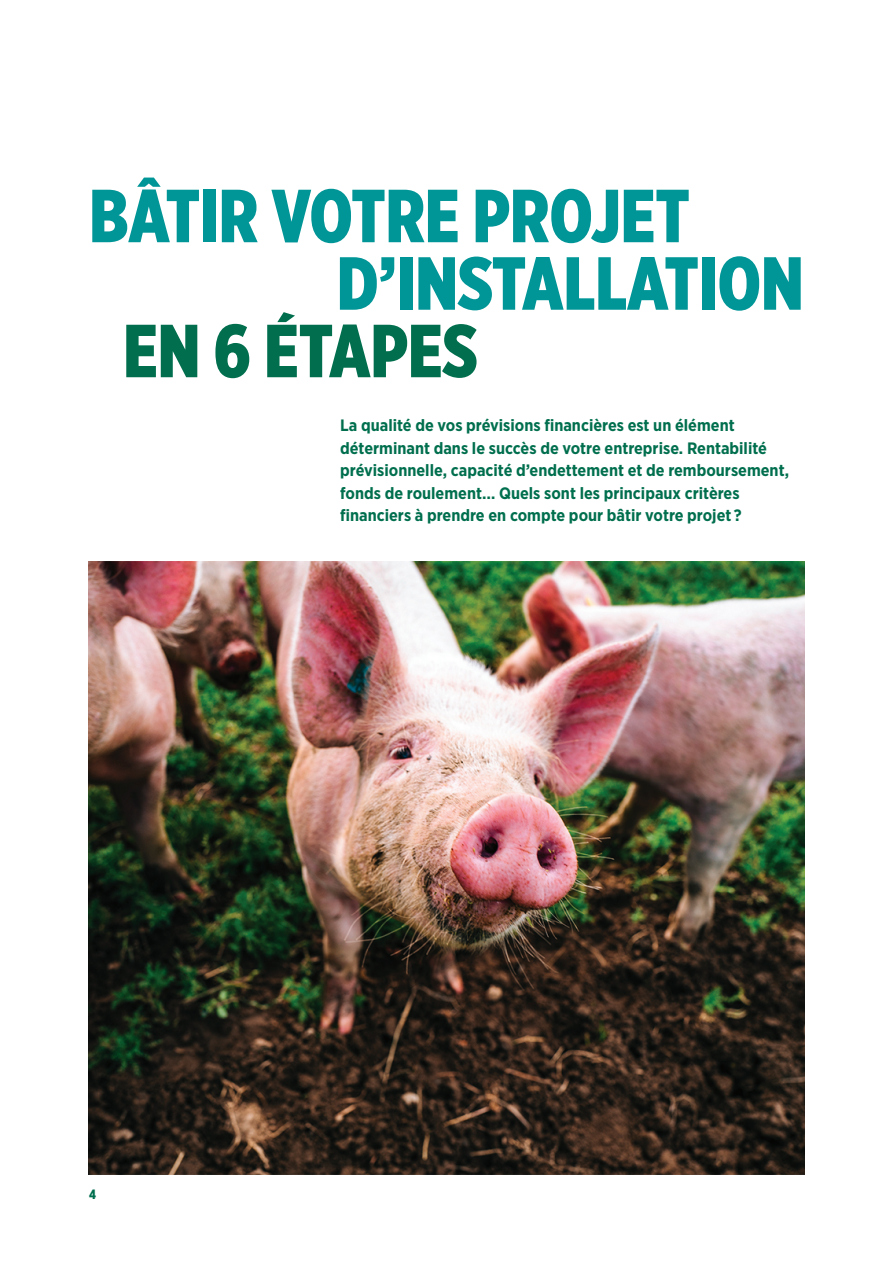
<style>
.page{position:relative;width:893px;height:1263px;background:#fff}
.page>*{position:absolute;margin:0;border:0;box-sizing:border-box;transform-origin:0 0}
.t1{font:900 75px "Gotham X Narrow";color:#009597}
.t2{font:900 75px "Gotham X Narrow";color:#016f4e}
.t3{font:700 16.5px/22.5px "Gotham Narrow";color:#016f4e}
.t4{font:900 13.5px "Gotham X Narrow";color:#016f4e}
</style>
<div class="page">
<img style="left:89px;top:562px;width:715px;height:612px">
<p class="t1" style="left:89px;top:169px;width:602px">BÂTIR VOTRE PROJET</p>
<p class="t1" style="left:337px;top:236px;width:468px">D’INSTALLATION</p>
<p class="t2" style="left:123px;top:304px;width:356px">EN 6 ÉTAPES</p>
<p class="t3" style="left:340px;top:414px;width:450px">La qualité de vos prévisions financières est un élément déterminant dans le succès de votre entreprise. Rentabilité prévisionnelle, capacité d’endettement et de remboursement, fonds de roulement… Quels sont les principaux critères financiers à prendre en compte pour bâtir votre projet ?</p>
<p class="t4" style="left:89px;top:1186px;width:8px">4</p>
</div>
